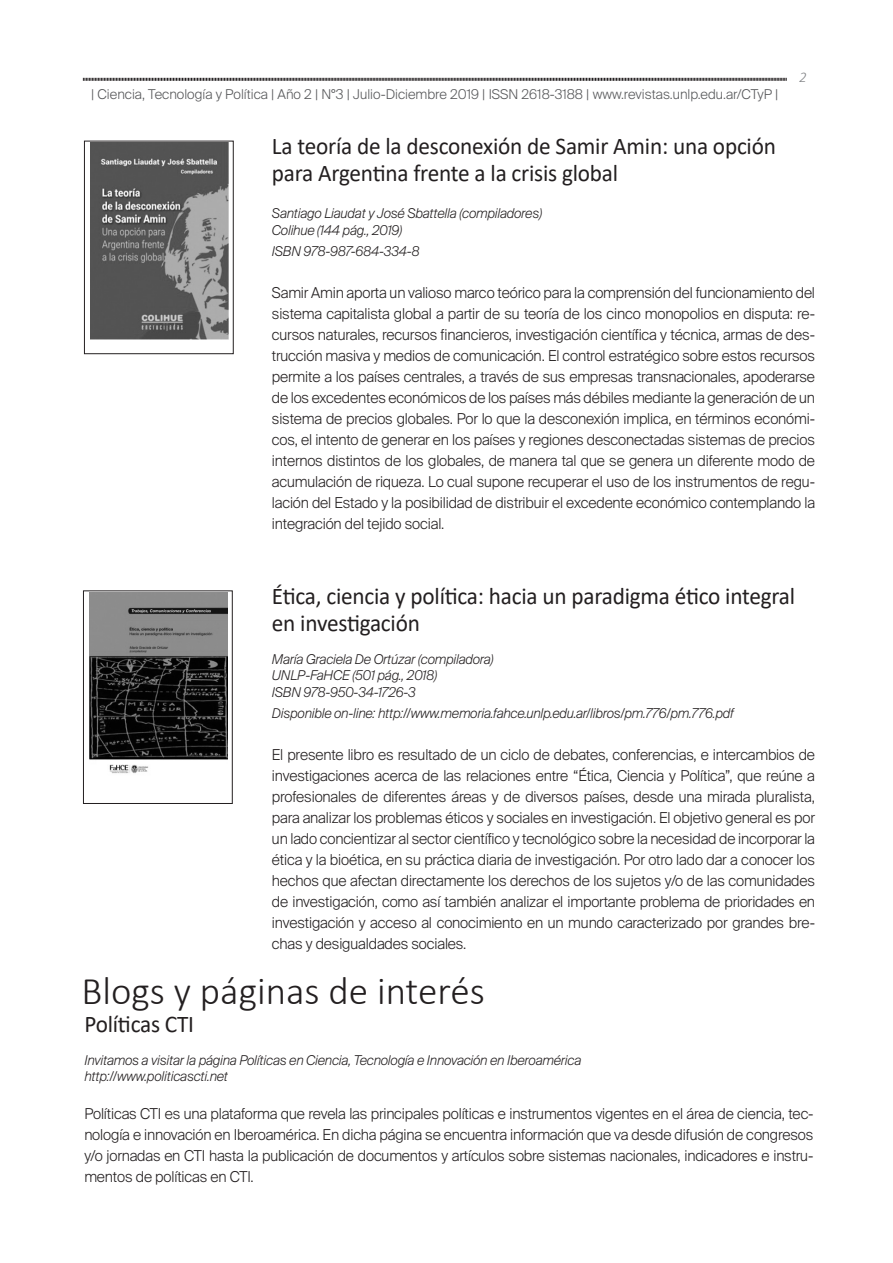
<style>
.page{position:relative;width:893px;height:1263px;background:#fff}
.page>*{position:absolute;margin:0;border:0;box-sizing:border-box;transform-origin:0 0}
.t1{font:300 39.15px "Calibri";color:#231f20}
.t2{font:24px/27px "Calibri";letter-spacing:-.01em;color:#231f20}
.t3{font:300 15px/21px "Suisse Intl";letter-spacing:-.01em;color:#231f20;text-align:justify}
.t4{font:italic 300 15px "Calibri";color:#808285}
.t5{font:italic 300 13.5px "Suisse Intl";letter-spacing:-.01em;color:#231f20}
.t6{font:300 13.5px "Suisse Intl";color:#57585a}
</style>
<div class="page">
<img style="left:90px;top:143px;width:138px;height:196px">
<div style="left:84px;top:141px;width:149px;height:213px;border:1px solid #231f20"></div>
<img style="left:89px;top:593px;width:138px;height:181px">
<div style="left:83px;top:591px;width:149px;height:213px;border:1px solid #231f20"></div>
<svg style="left:83px;top:77px;width:704px;height:4px;background:#908e8e"></svg>
<p class="t6" style="left:91px;top:86px;width:689px">| Ciencia, Tecnología y Política | Año 2 | N°3 | Julio-Diciembre 2019 | ISSN 2618-3188 | www.revistas.unlp.edu.ar/CTyP |</p>
<p class="t4" style="left:799px;top:68px;width:9px">2</p>
<p class="t2" style="left:272px;top:131px;width:506px">La teoría de la desconexión de Samir Amin: una opción para Argentina frente a la crisis global</p>
<p class="t5" style="left:272px;top:205px;width:272px">Santiago Liaudat y José Sbattella (compiladores)</p>
<p class="t5" style="left:272px;top:222px;width:132px">Colihue (144 pág., 2019)</p>
<p class="t5" style="left:272px;top:243px;width:149px">ISBN 978-987-684-334-8</p>
<p class="t3" style="left:272px;top:282px;width:545px">Samir Amin aporta un valioso marco teórico para la comprensión del funcionamiento del sistema capitalista global a partir de su teoría de los cinco monopolios en disputa: re&shy;cursos naturales, recursos financieros, investigación científica y técnica, armas de des&shy;trucción masiva y medios de comunicación. El control estratégico sobre estos recursos permite a los países centrales, a través de sus empresas transnacionales, apoderarse de los excedentes económicos de los países más débiles mediante la generación de un sistema de precios globales. Por lo que la desconexión implica, en términos económi&shy;cos, el intento de generar en los países y regiones desconectadas sistemas de precios internos distintos de los globales, de manera tal que se genera un diferente modo de acumulación de riqueza. Lo cual supone recuperar el uso de los instrumentos de regu&shy;lación del Estado y la posibilidad de distribuir el excedente económico contemplando la integración del tejido social.</p>
<p class="t2" style="left:272px;top:581px;width:525px">Ética, ciencia y política: hacia un paradigma ético integral en investigación</p>
<p class="t5" style="left:272px;top:651px;width:223px">María Graciela De Ortúzar (compiladora)</p>
<p class="t5" style="left:272px;top:667px;width:167px">UNLP-FaHCE (501 pág., 2018)</p>
<p class="t5" style="left:272px;top:684px;width:145px">ISBN 978-950-34-1726-3</p>
<p class="t5" style="left:272px;top:705px;width:463px">Disponible on-line: http://www.memoria.fahce.unlp.edu.ar/libros/pm.776/pm.776.pdf</p>
<p class="t3" style="left:272px;top:744px;width:545px">El presente libro es resultado de un ciclo de debates, conferencias, e intercambios de investigaciones acerca de las relaciones entre “Ética, Ciencia y Política”, que reúne a profesionales de diferentes áreas y de diversos países, desde una mirada pluralista, para analizar los problemas éticos y sociales en investigación. El objetivo general es por un lado concientizar al sector científico y tecnológico sobre la necesidad de incorporar la ética y la bioética, en su práctica diaria de investigación. Por otro lado dar a conocer los hechos que afectan directamente los derechos de los sujetos y/o de las comunidades de investigación, como así también analizar el importante problema de prioridades en investigación y acceso al conocimiento en un mundo caracterizado por grandes bre&shy;chas y desigualdades sociales.</p>
<p class="t1" style="left:81px;top:966px;width:405px">Blogs y páginas de interés</p>
<p class="t2" style="left:84px;top:1010px;width:111px">Políticas CTI</p>
<p class="t5" style="left:84px;top:1052px;width:498px">Invitamos a visitar la página Políticas en Ciencia, Tecnología e Innovación en Iberoamérica</p>
<p class="t5" style="left:84px;top:1069px;width:145px">http://www.politicascti.net</p>
<p class="t3" style="left:84px;top:1103px;width:731px">Políticas CTI es una plataforma que revela las principales políticas e instrumentos vigentes en el área de ciencia, tec&shy;nología e innovación en Iberoamérica. En dicha página se encuentra información que va desde difusión de congresos y/o jornadas en CTI hasta la publicación de documentos y artículos sobre sistemas nacionales, indicadores e instru&shy;mentos de políticas en CTI.</p>
</div>
